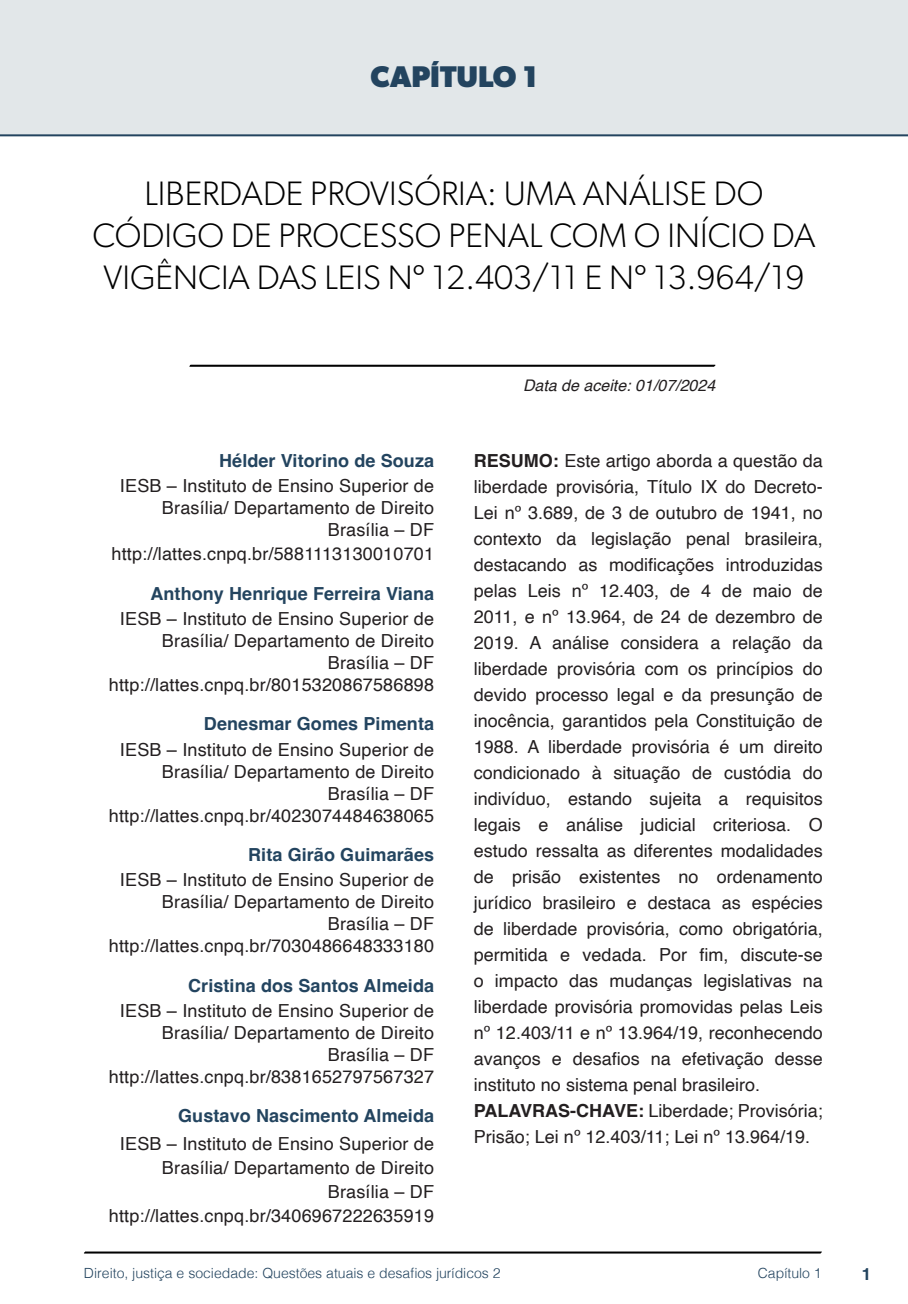
<style>
.page{position:relative;width:908px;height:1304px;background:#fff}
.page>*{position:absolute;margin:0;border:0;box-sizing:border-box;transform-origin:0 0}
.nome_artigos{font:300 34px/42px "Gibson";color:#000;text-align:center}
.capítulos{font:700 30px "Gibson";color:#23445f}
.Resumos_e_PC_TXT{font:18px/26px "Helvetica";color:#231f20;text-align:justify}
.info_autores{font:18px/22px "Helvetica";letter-spacing:.01em;color:#231f20;text-align:right}
.nome_autores{font:700 18px "Helvetica";letter-spacing:.005em;color:#23445f}
.t1{font:700 16.8px "Helvetica";color:#23445f}
.t2{font:italic 16px "Helvetica";color:#231f20}
.t3{font:300 14px "Helvetica";color:#23445f}
.s1{font-weight:700}
</style>
<div class="page">
<svg style="left:84px;top:1251px;width:737px;height:3px;background:#515151"></svg>
<div style="left:0;top:0;width:907px;height:136px;background:#e2e7e9"></div>
<svg style="left:189px;top:364px;width:526px;height:3px;background:#4f4f4f"></svg>
<div style="left:64px;top:74px;width:61px;height:54px;background:#e2e7e9"></div>
<p class="capítulos" style="left:370px;top:58px;width:168px">CAPÍTULO 1</p>
<p class="nome_artigos" style="left:92px;top:172px;width:724px">LIBERDADE PROVISÓRIA: UMA ANÁLISE DO<br>CÓDIGO DE PROCESSO PENAL COM O INÍCIO DA<br>VIGÊNCIA DAS LEIS Nº 12.403/11 E Nº 13.964/19</p>
<p class="nome_autores" style="left:219px;top:450px;width:216px">Hélder Vitorino de Souza</p>
<p class="info_autores" style="left:120px;top:476px;width:315px">IESB – Instituto de Ensino Superior de<br>Brasília/ Departamento de Direito</p>
<p class="info_autores" style="left:328px;top:520px;width:108px">Brasília – DF</p>
<p class="info_autores" style="left:111px;top:544px;width:324px">http://lattes.cnpq.br/5881113130010701</p>
<p class="nome_autores" style="left:150px;top:582px;width:285px">Anthony Henrique Ferreira Viana</p>
<p class="info_autores" style="left:120px;top:608px;width:315px">IESB – Instituto de Ensino Superior de<br>Brasília/ Departamento de Direito</p>
<p class="info_autores" style="left:328px;top:652px;width:108px">Brasília – DF</p>
<p class="info_autores" style="left:109px;top:674px;width:326px">http://lattes.cnpq.br/8015320867586898</p>
<p class="nome_autores" style="left:204px;top:713px;width:231px">Denesmar Gomes Pimenta</p>
<p class="info_autores" style="left:120px;top:739px;width:315px">IESB – Instituto de Ensino Superior de<br>Brasília/ Departamento de Direito</p>
<p class="info_autores" style="left:328px;top:783px;width:108px">Brasília – DF</p>
<p class="info_autores" style="left:109px;top:805px;width:326px">http://lattes.cnpq.br/4023074484638065</p>
<p class="nome_autores" style="left:248px;top:844px;width:187px">Rita Girão Guimarães</p>
<p class="info_autores" style="left:120px;top:870px;width:315px">IESB – Instituto de Ensino Superior de<br>Brasília/ Departamento de Direito</p>
<p class="info_autores" style="left:328px;top:914px;width:108px">Brasília – DF</p>
<p class="info_autores" style="left:109px;top:936px;width:326px">http://lattes.cnpq.br/7030486648333180</p>
<p class="nome_autores" style="left:188px;top:974px;width:247px">Cristina dos Santos Almeida</p>
<p class="info_autores" style="left:120px;top:1000px;width:315px">IESB – Instituto de Ensino Superior de<br>Brasília/ Departamento de Direito</p>
<p class="info_autores" style="left:328px;top:1044px;width:108px">Brasília – DF</p>
<p class="info_autores" style="left:109px;top:1066px;width:326px">http://lattes.cnpq.br/8381652797567327</p>
<p class="nome_autores" style="left:178px;top:1105px;width:257px">Gustavo Nascimento Almeida</p>
<p class="info_autores" style="left:120px;top:1132px;width:315px;line-height:24px">IESB – Instituto de Ensino Superior de<br>Brasília/ Departamento de Direito</p>
<p class="info_autores" style="left:328px;top:1181px;width:108px">Brasília – DF</p>
<p class="info_autores" style="left:109px;top:1205px;width:326px">http://lattes.cnpq.br/3406967222635919</p>
<p class="t2" style="left:523px;top:373px;width:194px">Data de aceite: 01/07/2024</p>
<p class="Resumos_e_PC_TXT" style="left:473px;top:448px;width:350px"><span class="s1">RESUMO:</span> Este artigo aborda a questão da liberdade provisória, Título IX do Decreto-Lei nº 3.689, de 3 de outubro de 1941, no contexto da legislação penal brasileira, destacando as modificações introduzidas pelas Leis nº 12.403, de 4 de maio de 2011, e nº 13.964, de 24 de dezembro de 2019. A análise considera a relação da liberdade provisória com os princípios do devido processo legal e da presunção de inocência, garantidos pela Constituição de 1988. A liberdade provisória é um direito condicionado à situação de custódia do indivíduo, estando sujeita a requisitos legais e análise judicial criteriosa. O estudo ressalta as diferentes modalidades de prisão existentes no ordenamento jurídico brasileiro e destaca as espécies de liberdade provisória, como obrigatória, permitida e vedada. Por fim, discute-se o impacto das mudanças legislativas na liberdade provisória promovidas pelas Leis nº 12.403/11 e nº 13.964/19, reconhecendo avanços e desafios na efetivação desse instituto no sistema penal brasileiro.</p>
<p class="Resumos_e_PC_TXT" style="left:473px;top:1098px;width:350px"><span class="s1">PALAVRAS-CHAVE:</span> Liberdade; Provisória;<br>Prisão; Lei nº 12.403/11; Lei nº 13.964/19.</p>
<p class="t3" style="left:84px;top:1261px;width:418px">Direito, justiça e sociedade: Questões atuais e desafios jurídicos 2</p>
<p class="t3" style="left:757px;top:1261px;width:65px">Capítulo 1</p>
<p class="t1" style="left:861px;top:1264px;width:11px">1</p>
</div>
